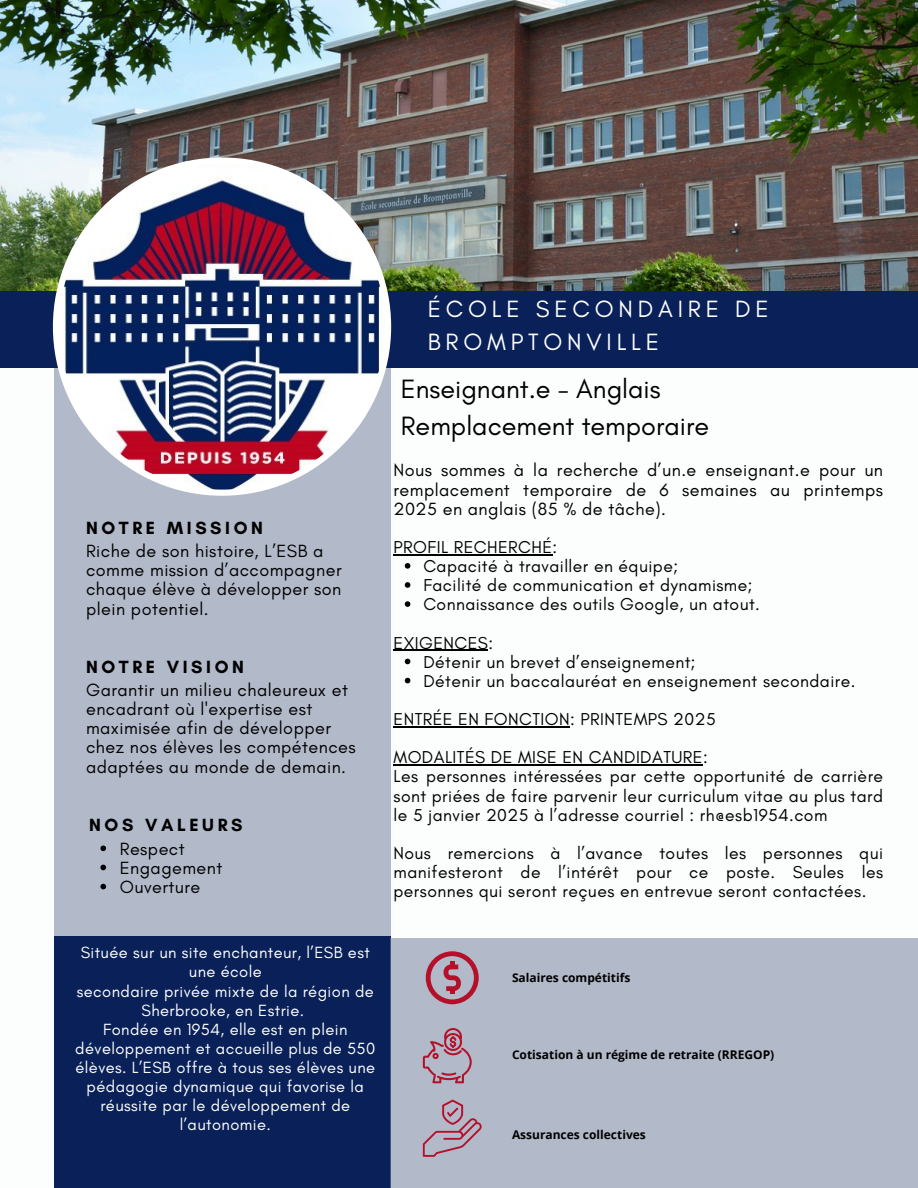
<style>
.page{position:relative;width:918px;height:1188px;background:#fff}
.page>*{position:absolute;margin:0;border:0;box-sizing:border-box;transform-origin:0 0}
.t1{font:27px/37.2px "Glacial Indifference";color:#000}
.t2{font:24px/32.7px "Glacial Indifference";letter-spacing:.2em;color:#fff}
.t3{font:18px/19.2px "Glacial Indifference";letter-spacing:.025em;color:#000}
.t4{font:700 18px "Glacial Indifference";letter-spacing:.2em;color:#000}
.t5{font:17.55px/19.2px "Glacial Indifference";letter-spacing:.025em;color:#000}
.t6{font:16.5px/19.2px "Glacial Indifference";letter-spacing:.025em;color:#fff;text-align:center}
.t7{font:700 12px "Open Sans";color:#000}
</style>
<div class="page">
<div style="left:54px;top:319px;width:336px;height:617px;background:#b2b9c9"></div>
<img style="left:0;top:0;width:918px;height:291px">
<div style="left:0;top:291px;width:918px;height:77px;background:#092158"></div>
<img style="left:53px;top:157px;width:338px;height:339px">
<div style="left:54px;top:936px;width:336px;height:252px;background:#092158"></div>
<div style="left:390px;top:938px;width:528px;height:250px;background:#b2b9c9"></div>
<svg style="left:426px;top:951px;width:53px;height:53px"></svg>
<svg style="left:423px;top:1028px;width:48px;height:55px"></svg>
<svg style="left:423px;top:1100px;width:58px;height:57px"></svg>
<hr style="left:394px;top:554px;width:159px;height:1px;background:#000">
<svg style="left:405px;top:563px;width:5px;height:6px"></svg>
<svg style="left:405px;top:582px;width:5px;height:6px"></svg>
<svg style="left:405px;top:601px;width:5px;height:6px"></svg>
<hr style="left:394px;top:650px;width:94px;height:1px;background:#000">
<svg style="left:405px;top:659px;width:5px;height:5px"></svg>
<svg style="left:405px;top:678px;width:5px;height:5px"></svg>
<hr style="left:394px;top:726px;width:176px;height:1px;background:#000">
<hr style="left:394px;top:764px;width:309px;height:2px;background:#000">
<svg style="left:100px;top:846px;width:6px;height:5px"></svg>
<svg style="left:100px;top:865px;width:6px;height:5px"></svg>
<svg style="left:100px;top:884px;width:6px;height:5px"></svg>
<h5 class="t4" style="left:86px;top:517px;width:178px">NOTRE MISSION</h5>
<h3 class="t3" style="left:86px;top:541px;width:257px">Riche de son histoire, L’ESB a comme mission d’accompagner chaque élève à développer son plein potentiel.</h3>
<h5 class="t4" style="left:86px;top:656px;width:159px">NOTRE VISION</h5>
<h3 class="t3" style="left:86px;top:680px;width:271px">Garantir un milieu chaleureux et encadrant où l'expertise est maximisée afin de développer chez nos élèves les compétences adaptées au monde de demain.</h3>
<p class="t4" style="left:89px;top:814px;width:155px">NOS VALEURS</p>
<h3 class="t3" style="left:120px;top:839px;width:66px">Respect</h3>
<p class="t3" style="left:120px;top:858px;width:104px">Engagement</p>
<p class="t3" style="left:120px;top:877px;width:82px">Ouverture</p>
<h2 class="t6" style="left:75px;top:943px;width:302px">Située sur un site enchanteur, l’ESB est une école<br>secondaire privée mixte de la région de<br>Sherbrooke, en Estrie.<br>Fondée en 1954, elle est en plein développement et accueille plus de 550 élèves. L’ESB offre à tous ses élèves une</h2>
<p class="t6" style="left:87px;top:1077px;width:279px">pédagogie dynamique qui favorise la réussite par le développement de l’autonomie.</p>
<p class="t2" style="left:428px;top:293px;width:342px">ÉCOLE SECONDAIRE DE<br>BROMPTONVILLE</p>
<p class="t1" style="left:401px;top:370px;width:310px">Enseignant.e - Anglais<br>Remplacement temporaire</p>
<p class="t3" style="left:394px;top:461px;width:491px;text-align:justify">Nous sommes à la recherche d’un.e enseignant.e pour un remplacement temporaire de 6 semaines au printemps 2025 en anglais (85 % de tâche).</p>
<p class="t5" style="left:423px;top:537px;width:338px;text-indent:-30px">PROFIL RECHERCHÉ:<br>Capacité à travailler en équipe;<br>Facilité de communication et dynamisme; Connaissance des outils Google, un atout.</p>
<p class="t5" style="left:423px;top:633px;width:434px;text-indent:-30px">EXIGENCES:<br>Détenir un brevet d’enseignement;<br>Détenir un baccalauréat en enseignement secondaire.</p>
<p class="t5" style="left:394px;top:700px;width:324px;line-height:38.2px">ENTRÉE EN FONCTION: PRINTEMPS 2025<br>MODALITÉS DE MISE EN CANDIDATURE:</p>
<p class="t5" style="left:394px;top:767px;width:491px;text-align:justify">Les personnes intéressées par cette opportunité de carrière sont priées de faire parvenir leur curriculum vitae au plus tard le 5 janvier 2025 à l’adresse courriel : rh@esb1954.com</p>
<p class="t5" style="left:394px;top:843px;width:491px;text-align:justify">Nous remercions à l’avance toutes les personnes qui manifesteront de l’intérêt pour ce poste. Seules les personnes qui seront reçues en entrevue seront contactées.</p>
<h1 class="t7" style="left:512px;top:969px;width:120px">Salaires compétitifs</h1>
<p class="t7" style="left:512px;top:1047px;width:264px">Cotisation à un régime de retraite (RREGOP)</p>
<h5 class="t7" style="left:512px;top:1126px;width:135px">Assurances collectives</h5>
</div>
